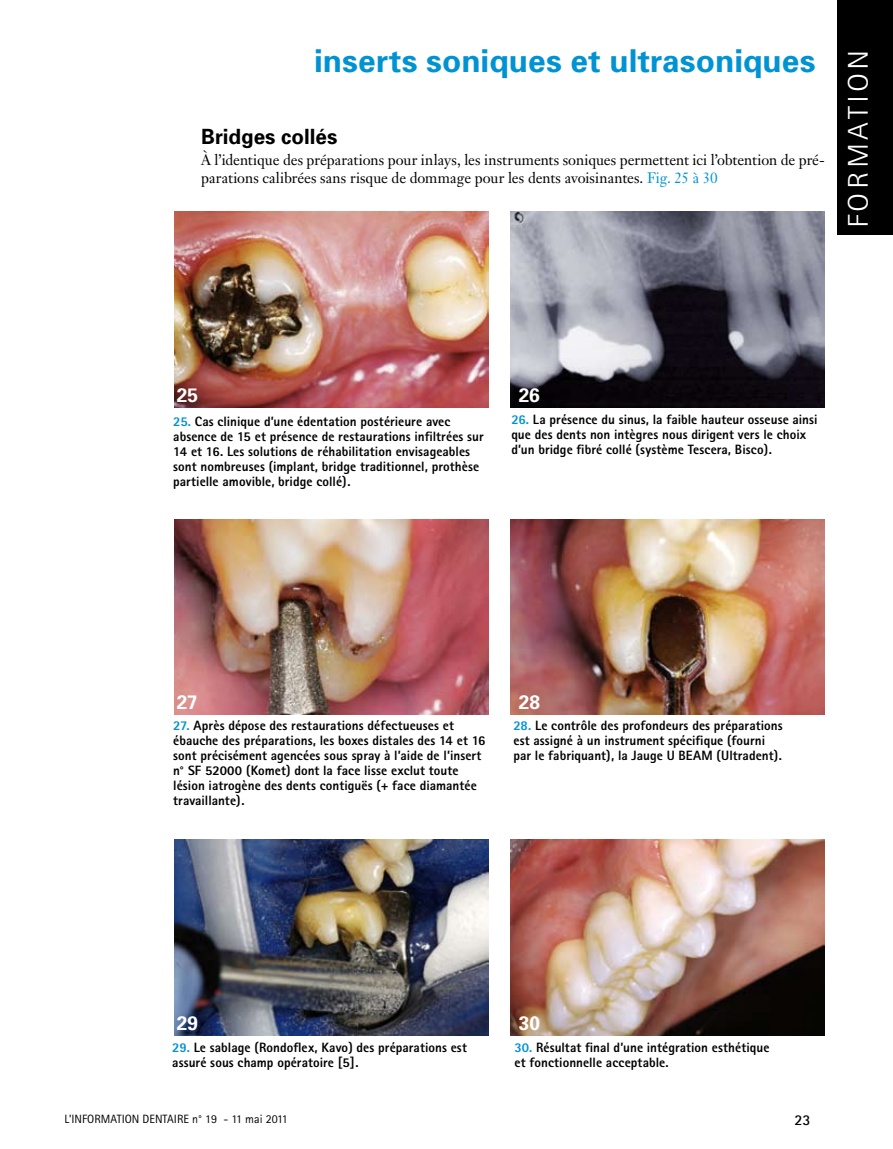
<style>
.page{position:relative;width:893px;height:1149px;background:#fff}
.page>*{position:absolute;margin:0;border:0;box-sizing:border-box;transform-origin:0 0}
.t1{font:700 31.5px "Univers";letter-spacing:.005em;color:#0093d3}
.t2{font:300 28.5px "Rotis Sans Serif";letter-spacing:.1em;color:#fff;scale:1.16 1}
.t3{font:700 21px "Univers";color:#000}
.t4{font:700 19.5px "Univers";letter-spacing:-.005em;color:#fff}
.t5{font:15px/18.5px "Janson Text";letter-spacing:-.005em;color:#000}
.t6{font:700 15px "Rotis Sans Serif";color:#000}
.t7{font:800 13.5px/15px "Rotis Sans Serif";letter-spacing:.005em;color:#000}
.t8{font:12px "Rotis Sans Serif";color:#000}
.s1{color:#0093d3}
</style>
<div class="page">
<div style="left:838px;top:0;width:55px;height:234px;background:#000"></div>
<img style="left:174px;top:211px;width:314px;height:196px">
<img style="left:174px;top:519px;width:314px;height:195px">
<img style="left:174px;top:839px;width:314px;height:195px">
<img style="left:511px;top:211px;width:314px;height:196px">
<img style="left:511px;top:519px;width:314px;height:195px">
<img style="left:511px;top:839px;width:314px;height:195px">
<h1 class="t1" style="left:314px;top:42px;width:503px">inserts soniques et ultrasoniques</h1>
<h3 class="t3" style="left:201px;top:124px;width:138px">Bridges collés</h3>
<p class="t5" style="left:201px;top:150px;width:625px">À l’identique des préparations pour inlays, les instruments soniques permettent ici l’obtention de pré&shy;parations calibrées sans risque de dommage pour les dents avoisinantes. <span class="s1">Fig. 25 à 30</span></p>
<h2 class="t2" style="left:842px;top:228px;width:156px;rotate:-90deg">formation</h2>
<h3 class="t4" style="left:177px;top:383px;width:23px">25</h3>
<h3 class="t4" style="left:519px;top:383px;width:23px">26</h3>
<p class="t7" style="left:173px;top:413px;width:312px"><span class="s1">25.</span> Cas clinique d’une édentation postérieure avec absence de 15 et présence de restaurations infiltrées sur 14 et 16. Les solutions de réhabilitation envisageables sont nombreuses (implant, bridge traditionnel, prothèse partielle amovible, bridge collé).</p>
<p class="t7" style="left:511px;top:412px;width:308px"><span class="s1">26.</span> La présence du sinus, la faible hauteur osseuse ainsi que des dents non intègres nous dirigent vers le choix d’un bridge fibré collé (système Tescera, Bisco).</p>
<h3 class="t4" style="left:177px;top:690px;width:23px">27</h3>
<h3 class="t4" style="left:519px;top:690px;width:23px">28</h3>
<p class="t7" style="left:173px;top:717px;width:314px"><span class="s1">27.</span> Après dépose des restaurations défectueuses et ébauche des préparations, les boxes distales des 14 et 16 sont précisément agencées sous spray à l’aide de l’insert n° SF 52000 (Komet) dont la face lisse exclut toute lésion iatrogène des dents contiguës (+ face diamantée travaillante).</p>
<p class="t7" style="left:513px;top:717px;width:271px"><span class="s1">28.</span> Le contrôle des profondeurs des préparations est assigné à un instrument spécifique (fourni par le fabriquant), la Jauge U BEAM (Ultradent).</p>
<h3 class="t4" style="left:177px;top:1011px;width:23px">29</h3>
<h3 class="t4" style="left:519px;top:1011px;width:23px">30</h3>
<p class="t7" style="left:172px;top:1039px;width:296px"><span class="s1">29.</span> Le sablage (Rondoflex, Kavo) des préparations est assuré sous champ opératoire [5].</p>
<p class="t7" style="left:514px;top:1039px;width:257px"><span class="s1">30.</span> Résultat final d’une intégration esthétique et fonctionnelle acceptable.</p>
<p class="t8" style="left:65px;top:1111px;width:225px">L’INFORMATION DENTAIRE n° 19 - 11 mai 2011</p>
<p class="t6" style="left:794px;top:1110px;width:18px">23</p>
</div>
